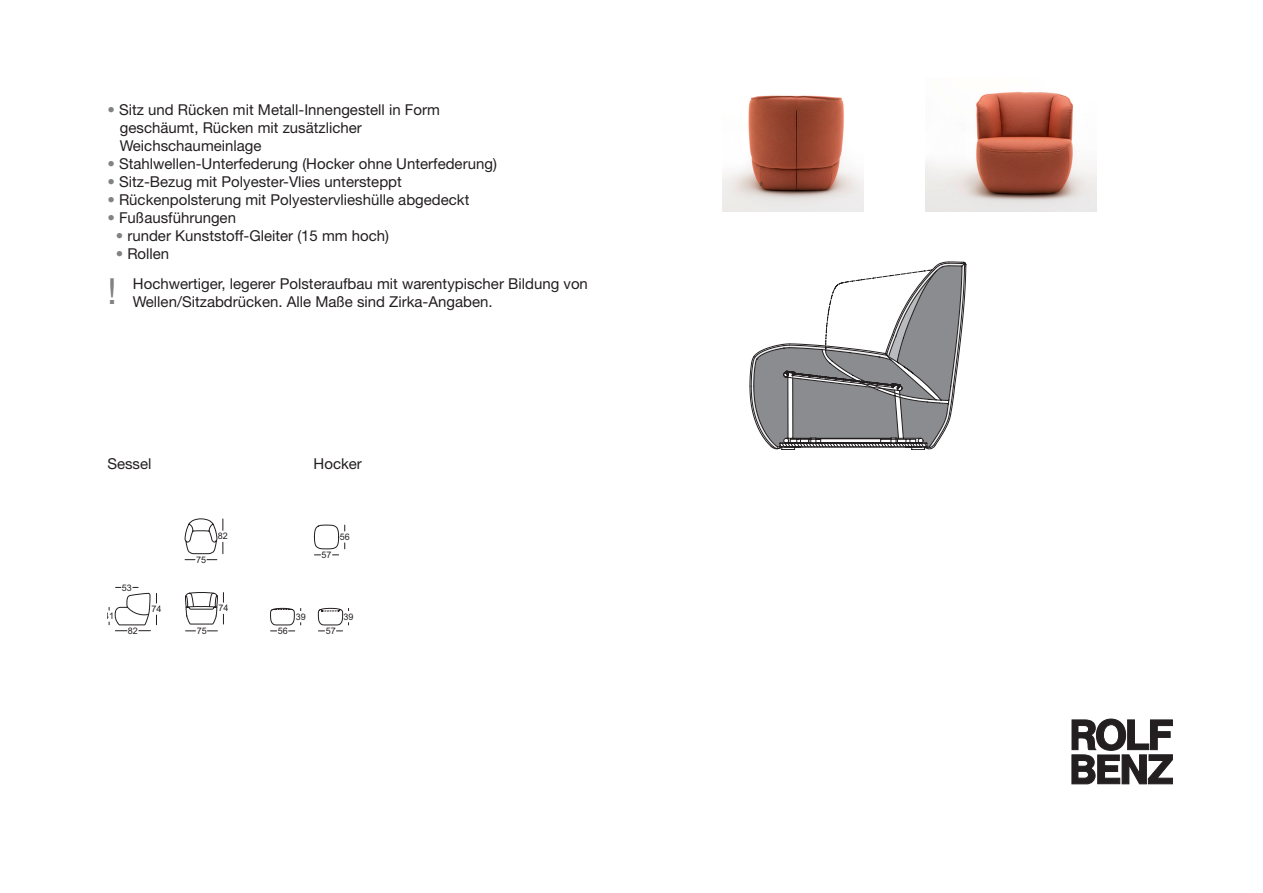
<style>
.page{position:relative;width:1263px;height:893px;background:#fff}
.page>*{position:absolute;margin:0;border:0;box-sizing:border-box;transform-origin:0 0}
.t1{font:36px "Helvetica Neue LT Pro";color:#808285}
.t2{font:15px "Helvetica Neue LT Pro";color:#231f20}
.t3{font:9px "Arial";color:#231f20}
.t4{font:3px "Arial";color:#fcfcfc}
.s1{color:#808285}
</style>
<div class="page">
<svg style="left:1072px;top:719px;width:100px;height:65px"></svg>
<img style="left:723px;top:95px;width:140px;height:116px">
<img style="left:926px;top:91px;width:170px;height:121px">
<svg style="left:749px;top:261px;width:218px;height:189px"></svg>
<svg style="left:109px;top:586px;width:48px;height:45px"></svg>
<svg style="left:185px;top:592px;width:39px;height:32px"></svg>
<svg style="left:223px;top:542px;width:1px;height:12px"></svg>
<svg style="left:185px;top:518px;width:32px;height:42px"></svg>
<svg style="left:270px;top:608px;width:31px;height:17px"></svg>
<svg style="left:318px;top:608px;width:31px;height:17px"></svg>
<svg style="left:314px;top:525px;width:31px;height:24px"></svg>
<p class="t2" style="left:107px;top:100px;width:334px"><span class="s1">•</span> Sitz und Rücken mit Metall-Innengestell in Form</p>
<p class="t2" style="left:120px;top:118px;width:243px">geschäumt, Rücken mit zusätzlicher</p>
<p class="t2" style="left:120px;top:136px;width:143px">Weichschaumeinlage</p>
<p class="t2" style="left:107px;top:154px;width:391px"><span class="s1">•</span> Stahlwellen-Unterfederung (Hocker ohne Unterfederung)</p>
<p class="t2" style="left:107px;top:172px;width:296px"><span class="s1">•</span> Sitz-Bezug mit Polyester-Vlies untersteppt</p>
<p class="t2" style="left:107px;top:190px;width:364px"><span class="s1">•</span> Rückenpolsterung mit Polyestervlieshülle abgedeckt</p>
<p class="t2" style="left:107px;top:208px;width:130px"><span class="s1">•</span> Fußausführungen</p>
<p class="t2" style="left:116px;top:226px;width:275px"><span class="s1">•</span> runder Kunststoff-Gleiter (15 mm hoch)</p>
<p class="t2" style="left:116px;top:244px;width:55px"><span class="s1">•</span> Rollen</p>
<p class="t2" style="left:133px;top:275px;width:457px">Hochwertiger, legerer Polsteraufbau mit warentypischer Bildung von</p>
<p class="t1" style="left:107px;top:269px;width:11px">!</p>
<p class="t2" style="left:133px;top:293px;width:361px">Wellen/Sitzabdrücken. Alle Maße sind Zirka-Angaben.</p>
<p class="t2" style="left:107px;top:454px;width:46px">Sessel</p>
<p class="t2" style="left:314px;top:454px;width:50px">Hocker</p>
<p class="t4" style="left:114px;top:458px;width:2px">.</p>
<p class="t3" style="left:104px;top:610px;width:12px">41</p>
<p class="t3" style="left:122px;top:581px;width:12px">53</p>
<p class="t3" style="left:128px;top:625px;width:12px">82</p>
<p class="t3" style="left:152px;top:603px;width:12px">74</p>
<p class="t3" style="left:196px;top:554px;width:12px">75</p>
<p class="t3" style="left:218px;top:530px;width:12px">82</p>
<p class="t3" style="left:197px;top:625px;width:12px">75</p>
<p class="t3" style="left:219px;top:602px;width:12px">74</p>
<p class="t3" style="left:322px;top:549px;width:12px">57</p>
<p class="t3" style="left:340px;top:531px;width:12px">56</p>
<p class="t3" style="left:278px;top:625px;width:12px">56</p>
<p class="t3" style="left:296px;top:610px;width:12px">39</p>
<p class="t3" style="left:326px;top:625px;width:12px">57</p>
<p class="t3" style="left:344px;top:610px;width:12px">39</p>
</div>
